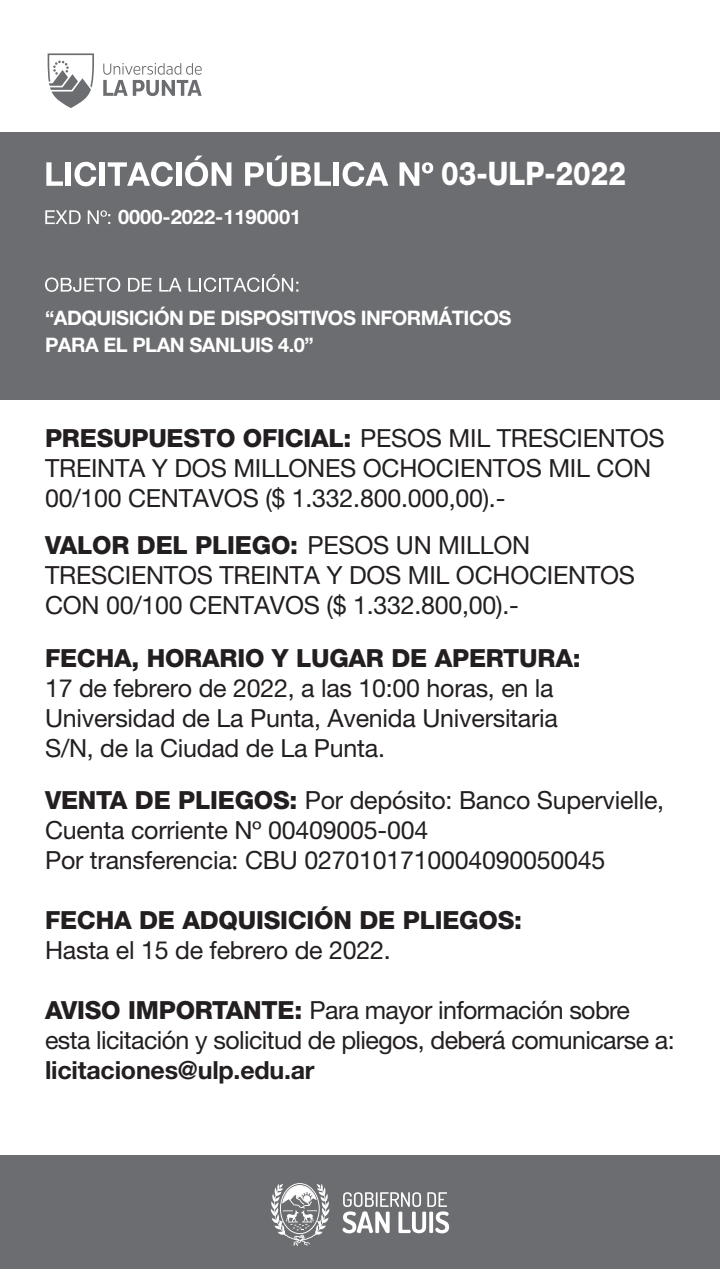
<style>
.page{position:relative;width:720px;height:1269px;background:#fff}
.page>*{position:absolute;margin:0;border:0;box-sizing:border-box;transform-origin:0 0}
.t1{font:800 32.5px "Helvetica Neue LT Std";color:#fff;scale:.86 1}
.t2{font:25px/30px "Helvetica Neue LT Std";letter-spacing:-.01em;color:#231f20}
.t3{font:800 25px "Helvetica Neue LT Std";letter-spacing:-.01em;color:#231f20}
.t4{font:700 25px "Helvetica Neue LT Std";letter-spacing:-.01em;color:#231f20}
.t5{font:700 20px/27.5px "Helvetica Neue LT Std";letter-spacing:-.025em;color:#fff}
.t6{font:700 20px "Helvetica Neue LT Std";color:#fff}
.s1{font-weight:800}
</style>
<div class="page">
<div style="left:0;top:132px;width:719px;height:268px;background:#6c6d70"></div>
<div style="left:0;top:1155px;width:719px;height:114px;background:#6c6d70"></div>
<svg style="left:48px;top:53px;width:46px;height:55px"></svg>
<svg style="left:103px;top:63px;width:98px;height:33px"></svg>
<svg style="left:342px;top:1192px;width:107px;height:41px"></svg>
<svg style="left:271px;top:1183px;width:58px;height:63px"></svg>
<svg style="left:45px;top:277px;width:75px;height:15px"></svg>
<svg style="left:128px;top:278px;width:23px;height:13px"></svg>
<svg style="left:159px;top:278px;width:22px;height:13px"></svg>
<svg style="left:188px;top:274px;width:110px;height:18px"></svg>
<svg style="left:45px;top:210px;width:36px;height:14px"></svg>
<svg style="left:88px;top:210px;width:22px;height:14px"></svg>
<svg style="left:46px;top:162px;width:17px;height:24px"></svg>
<div style="left:66px;top:162px;width:5px;height:24px;background:#fff"></div>
<svg style="left:74px;top:162px;width:22px;height:24px"></svg>
<div style="left:100px;top:162px;width:5px;height:24px;background:#fff"></div>
<svg style="left:108px;top:162px;width:65px;height:24px"></svg>
<div style="left:176px;top:162px;width:5px;height:24px;background:#fff"></div>
<svg style="left:185px;top:156px;width:46px;height:30px"></svg>
<svg style="left:245px;top:156px;width:86px;height:30px"></svg>
<div style="left:334px;top:162px;width:5px;height:24px;background:#fff"></div>
<svg style="left:342px;top:162px;width:46px;height:24px"></svg>
<svg style="left:399px;top:162px;width:34px;height:24px"></svg>
<p class="t6" style="left:118px;top:204px;width:185px">0000-2022-1190001</p>
<h1 class="t1" style="left:441px;top:154px;width:216px">03-ULP-2022</h1>
<p class="t5" style="left:45px;top:303px;width:467px">“ADQUISICIÓN DE DISPOSITIVOS INFORMÁTICOS<br>PARA EL PLAN SANLUIS 4.0”</p>
<p class="t2" style="left:45px;top:422px;width:621px"><span class="s1">PRESUPUESTO OFICIAL:</span> PESOS MIL TRESCIENTOS<br>TREINTA Y DOS MILLONES OCHOCIENTOS MIL CON<br>00/100 CENTAVOS ($ 1.332.800.000,00).-</p>
<p class="t2" style="left:45px;top:530px;width:591px"><span class="s1">VALOR DEL PLIEGO:</span> PESOS UN MILLON<br>TRESCIENTOS TREINTA Y DOS MIL OCHOCIENTOS<br>CON 00/100 CENTAVOS ($ 1.332.800,00).-</p>
<p class="t3" style="left:45px;top:643px;width:537px">FECHA, HORARIO Y LUGAR DE APERTURA:</p>
<p class="t2" style="left:45px;top:672px;width:514px">17 de febrero de 2022, a las 10:00 horas, en la<br>Universidad de La Punta, Avenida Universitaria<br>S/N, de la Ciudad de La Punta.</p>
<p class="t2" style="left:45px;top:785px;width:620px"><span class="s1">VENTA DE PLIEGOS:</span> Por depósito: Banco Supervielle,<br>Cuenta corriente Nº 00409005-004<br>Por transferencia: CBU 0270101710004090050045</p>
<p class="t3" style="left:45px;top:905px;width:478px">FECHA DE ADQUISICIÓN DE PLIEGOS:</p>
<p class="t2" style="left:45px;top:935px;width:347px">Hasta el 15 de febrero de 2022.</p>
<p class="t2" style="left:45px;top:995px;width:630px"><span class="s1">AVISO IMPORTANTE:</span> Para mayor información sobre esta licitación y solicitud de pliegos, deberá comunicarse a:</p>
<p class="t4" style="left:45px;top:1054px;width:271px">licitaciones@ulp.edu.ar</p>
</div>
